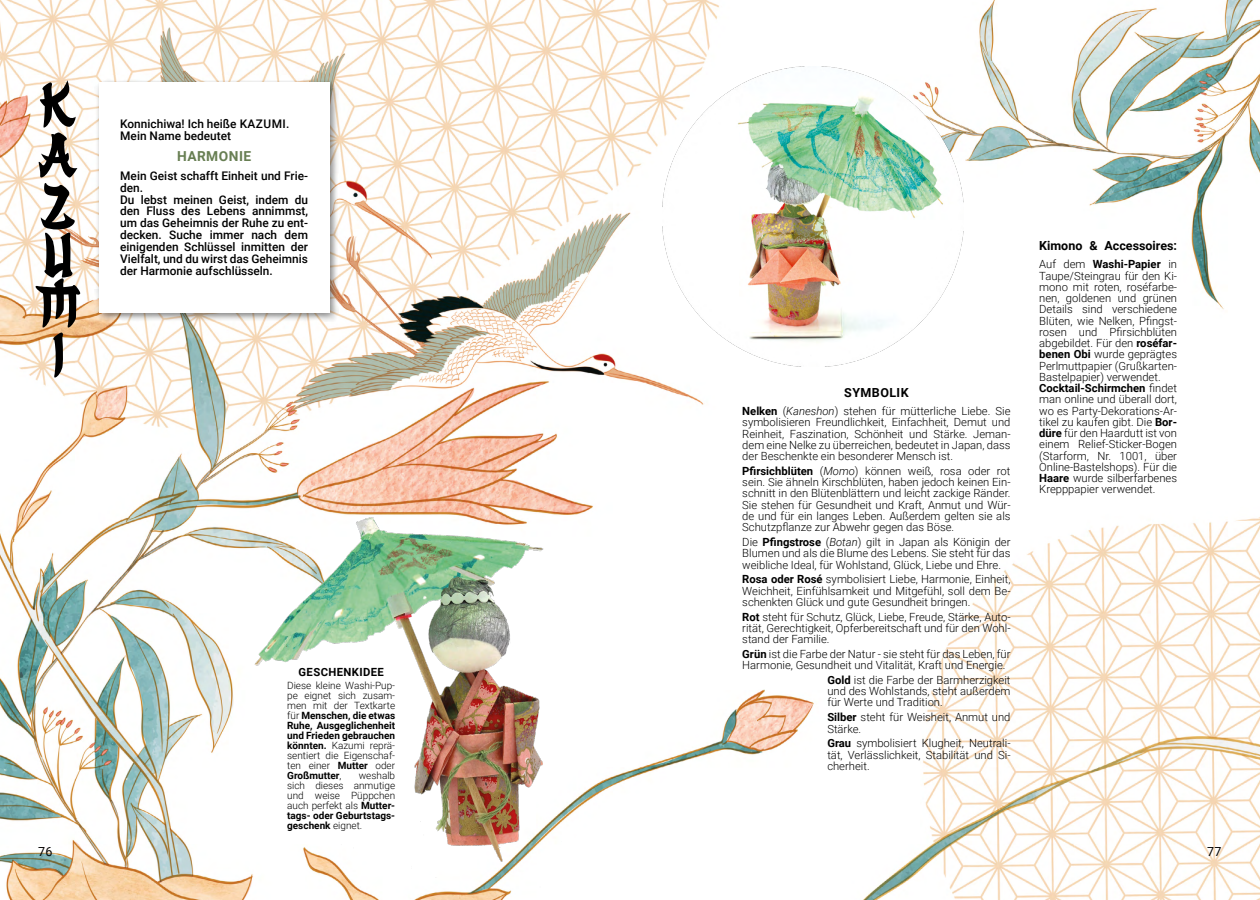
<style>
.page{position:relative;width:1260px;height:900px;background:#fff}
.page>*{position:absolute;margin:0;border:0;box-sizing:border-box;transform-origin:0 0}
.t1{font:700 13.75px "Roboto";letter-spacing:.035em;color:#677e52}
.t2{font:700 12.5px "Roboto";color:#000}
.t3{font:700 12.5px "Roboto";letter-spacing:.035em;color:#000}
.t4{font:12.5px "Roboto";color:#000}
.t5{font:500 11.88px/11.9px "Roboto";color:#000}
.t6{font:300 11.25px/11.2px "Roboto";color:#000;text-align:justify}
.t7{font:700 11.25px "Roboto";letter-spacing:.035em;color:#000}
.t8{font:300 10px/10px "Roboto";color:#000;text-align:justify}
.s1{font-weight:700}
.s2{font-style:italic}
</style>
<div class="page">
<img style="left:0;top:0;width:1260px;height:900px">
<div style="left:94px;top:78px;width:245px;height:244px;background:#000;opacity:.5"></div>
<div style="left:99px;top:82px;width:230px;height:231px;background:#fff"></div>
<img style="left:343px;top:466px;width:116px;height:32px">
<img style="left:663px;top:66px;width:300px;height:301px">
<svg style="left:36px;top:80px;width:45px;height:298px"></svg>
<p class="t5" style="left:120px;top:118px;width:169px">Konnichiwa! Ich heiße KAZUMI.<br>Mein Name bedeutet</p>
<p class="t1" style="left:177px;top:146px;width:76px">HARMONIE</p>
<p class="t5" style="left:120px;top:169px;width:189px">Mein Geist schafft Einheit und Frie&shy;den.</p>
<p class="t5" style="left:120px;top:193px;width:189px;text-align:justify">Du lebst meinen Geist, indem du den Fluss des Lebens annimmst, um das Geheimnis der Ruhe zu ent&shy;decken. Suche immer nach dem einigenden Schlüssel inmitten der Vielfalt, und du wirst das Geheimnis der Harmonie aufschlüsseln.</p>
<p class="t7" style="left:299px;top:664px;width:87px">GESCHENKIDEE</p>
<p class="t8" style="left:287px;top:680px;width:109px">Diese kleine Washi-Pup&shy;pe eignet sich zusam&shy;men mit der Textkarte für <span class="s1">Menschen, die etwas Ruhe, Ausgeglichenheit und Frieden gebrauchen könnten.</span> Kazumi reprä&shy;sentiert die Eigenschaf&shy;ten einer <span class="s1">Mutter</span> oder <span class="s1">Großmutter</span>,</p>
<p class="t8" style="left:287px;top:770px;width:109px;text-indent:72px">weshalb sich dieses anmutige und weise Püppchen auch perfekt als <span class="s1">Mutter&shy;tags- oder Geburtstags&shy;geschenk</span> eignet.</p>
<p class="t3" style="left:844px;top:384px;width:66px">SYMBOLIK</p>
<p class="t6" style="left:742px;top:405px;width:270px"><span class="s1">Nelken</span> (<span class="s2">Kaneshon</span>) stehen für mütterliche Liebe. Sie symbolisieren Freundlichkeit, Einfachheit, Demut und Reinheit, Faszination, Schönheit und Stärke. Jeman&shy;dem eine Nelke zu überreichen, bedeutet in Japan, dass der Beschenkte ein besonderer Mensch ist.</p>
<p class="t6" style="left:742px;top:465px;width:270px"><span class="s1">Pfirsichblüten</span> (<span class="s2">Momo</span>) können weiß, rosa oder rot sein. Sie ähneln Kirschblüten, haben jedoch keinen Ein&shy;schnitt in den Blütenblättern und leicht zackige Ränder.<br>Sie stehen für Gesundheit und Kraft, Anmut und Wür&shy;de und für ein langes Leben. Außerdem gelten sie als Schutzpflanze zur Abwehr gegen das Böse.</p>
<p class="t6" style="left:742px;top:536px;width:270px">Die <span class="s1">Pfingstrose</span> (<span class="s2">Botan</span>) gilt in Japan als Königin der Blumen und als die Blume des Lebens. Sie steht für das weibliche Ideal, für Wohlstand, Glück, Liebe und Ehre.</p>
<p class="t6" style="left:742px;top:573px;width:270px"><span class="s1">Rosa oder Rosé</span> symbolisiert Liebe, Harmonie, Einheit, Weichheit, Einfühlsamkeit und Mitgefühl, soll dem Be&shy;schenkten Glück und gute Gesundheit bringen.</p>
<p class="t6" style="left:742px;top:611px;width:270px"><span class="s1">Rot</span> steht für Schutz, Glück, Liebe, Freude, Stärke, Auto&shy;rität, Gerechtigkeit, Opferbereitschaft und für den Wohl&shy;stand der Familie.</p>
<p class="t6" style="left:742px;top:648px;width:270px"><span class="s1">Grün</span> ist die Farbe der Natur - sie steht für das Leben, für<br>Harmonie, Gesundheit und Vitalität, Kraft und Energie.</p>
<p class="t6" style="left:827px;top:674px;width:185px"><span class="s1">Gold</span> ist die Farbe der Barmherzigkeit und des Wohlstands, steht außerdem für Werte und Tradition.</p>
<p class="t6" style="left:827px;top:711px;width:185px"><span class="s1">Silber</span> steht für Weisheit, Anmut und<br>Stärke.</p>
<p class="t6" style="left:827px;top:737px;width:185px"><span class="s1">Grau</span> symbolisiert Klugheit, Neutrali&shy;tät, Verlässlichkeit, Stabilität und Si&shy;cherheit.</p>
<p class="t2" style="left:1039px;top:237px;width:139px">Kimono &amp; Accessoires:</p>
<p class="t6" style="left:1039px;top:258px;width:139px">Auf dem <span class="s1">Washi-Papier</span> in Taupe/Steingrau für den Ki&shy;mono mit roten, roséfarbe&shy;nen, goldenen und grünen Details sind verschiedene Blüten, wie Nelken, Pfingst&shy;rosen und Pfirsichblüten abgebildet. Für den <span class="s1">roséfar&shy;benen Obi</span> wurde geprägtes Perlmuttpapier (Grußkarten-Bastelpapier) verwendet.</p>
<p class="t6" style="left:1039px;top:382px;width:139px"><span class="s1">Cocktail-Schirmchen</span> findet man online und überall dort, wo es Party-Dekorations-Ar&shy;tikel zu kaufen gibt. Die <span class="s1">Bor&shy;düre</span> für den Haardutt ist von einem Relief-Sticker-Bogen (Starform, Nr. 1001, über Online-Bastelshops). Für die <span class="s1">Haare</span> wurde silberfarbenes Krepppapier verwendet.</p>
<p class="t4" style="left:38px;top:843px;width:16px">76</p>
<p class="t4" style="left:1207px;top:843px;width:16px">77</p>
</div>
